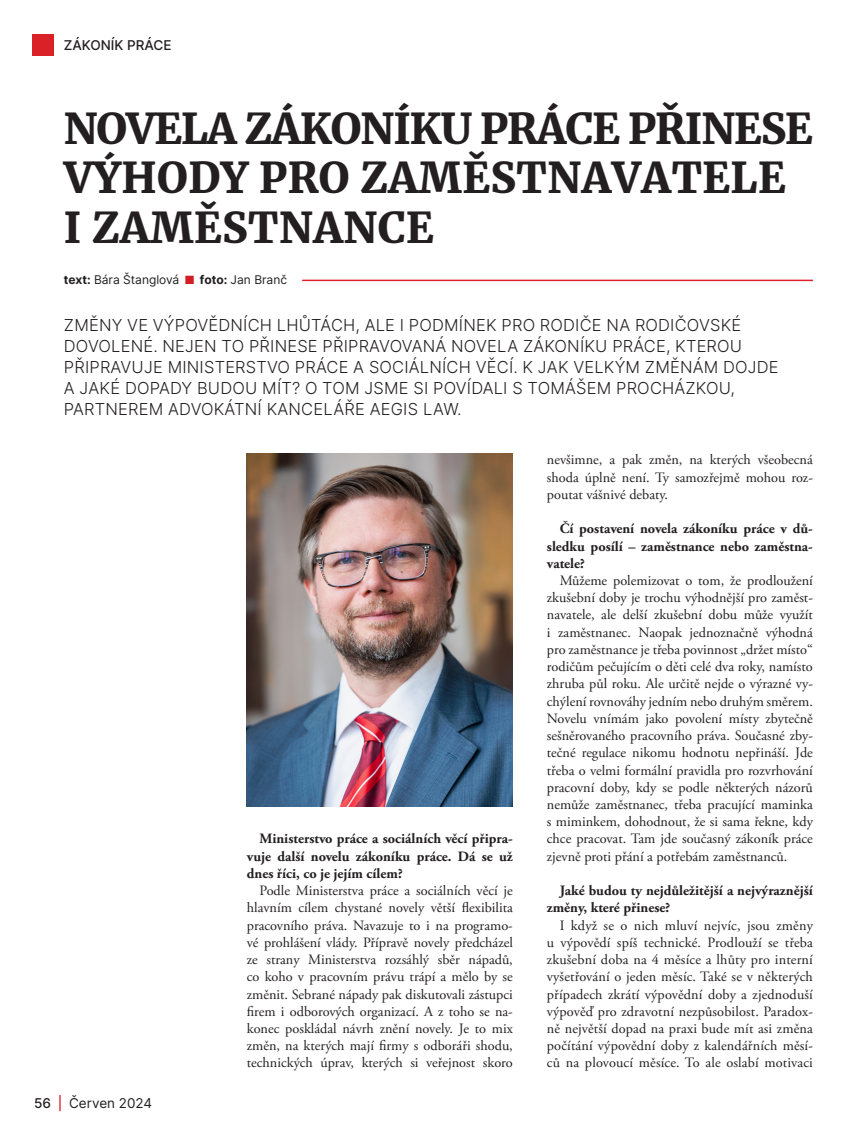
<style>
.page{position:relative;width:864px;height:1136px;background:#fff}
.page>*{position:absolute;margin:0;border:0;box-sizing:border-box;transform-origin:0 0}
.NADPIS{font:900 42px/49.5px "Merriweather";letter-spacing:-.025em;color:#231f20}
.NADPIS-2{font:900 42px "Merriweather";letter-spacing:.01em;color:#231f20}
.PEREX{font:300 16.5px/21px "Inter";letter-spacing:.01em;color:#231f20}
.TEXT_9_11{font:14.25px/17.2px "Adobe Garamond Pro";color:#231f20;text-align:justify}
.TEXT_9_11-2{font:700 14.25px/17.2px "Adobe Garamond Pro";color:#231f20;text-align:justify}
.t1{font:13.5px "Inter";color:#231f20}
.t2{font:500 13.5px "Inter";color:#231f20}
.t3{font:12px "Inter";color:#231f20}
.s1{font-weight:700}
.s2{color:#d01e25}
.s3{font-weight:500}
.s4{font-weight:500;color:#da2128}
</style>
<div class="page">
<div style="left:32px;top:34px;width:21px;height:21px;background:#da2128"></div>
<img style="left:247px;top:453px;width:265px;height:353px">
<hr style="left:302px;top:279px;width:510px;height:2px;background:#da2128">
<p class="t2" style="left:64px;top:35px;width:109px">ZÁKONÍK PRÁCE</p>
<p class="NADPIS" style="left:64px;top:103px;width:750px">NOVELA ZÁKONÍKU PRÁCE PŘINESE<br>VÝHODY PRO ZAMĚSTNAVATELE</p>
<p class="NADPIS-2" style="left:64px;top:198px;width:371px">I ZAMĚSTNANCE</p>
<p class="t3" style="left:64px;top:271px;width:225px"><span class="s1">text:</span> Bára Štanglová <span class="s2">■</span> <span class="s1">foto:</span> Jan Branč</p>
<p class="PEREX" style="left:64px;top:314px;width:716px">ZMĚNY VE VÝPOVĚDNÍCH LHŮTÁCH, ALE I PODMÍNEK PRO RODIČE NA RODIČOVSKÉ DOVOLENÉ. NEJEN TO PŘINESE PŘIPRAVOVANÁ NOVELA ZÁKONÍKU PRÁCE, KTEROU PŘIPRAVUJE MINISTERSTVO PRÁCE A SOCIÁLNÍCH VĚCÍ. K JAK VELKÝM ZMĚNÁM DOJDE A JAKÉ DOPADY BUDOU MÍT? O TOM JSME SI POVÍDALI S TOMÁŠEM PROCHÁZKOU, PARTNEREM ADVOKÁTNÍ KANCELÁŘE AEGIS LAW.</p>
<p class="t1" style="left:34px;top:1093px;width:120px"><span class="s3">56</span> <span class="s4">|</span> Červen 2024</p>
<p class="TEXT_9_11-2" style="left:247px;top:830px;width:267px;text-indent:13px">Ministerstvo práce a sociálních věcí připra&shy;vuje další novelu zákoníku práce. Dá se už dnes říci, co je jejím cílem?</p>
<p class="TEXT_9_11" style="left:247px;top:882px;width:267px;text-indent:13px">Podle Ministerstva práce a sociálních věcí je hlavním cílem chystané novely větší flexibilita pracovního práva. Navazuje to i na programo&shy;vé prohlášení vlády. Přípravě novely předcházel ze strany Ministerstva rozsáhlý sběr nápadů, co koho v pracovním právu trápí a mělo by se změnit. Sebrané nápady pak diskutovali zástupci firem i odborových organizací. A z toho se na&shy;konec poskládal návrh znění novely. Je to mix změn, na kterých mají firmy s odboráři shodu, technických úprav, kterých si veřejnost skoro</p>
<p class="TEXT_9_11" style="left:546px;top:451px;width:267px">nevšimne, a pak změn, na kterých všeobecná shoda úplně není. Ty samozřejmě mohou roz&shy;poutat vášnivé debaty.</p>
<p class="TEXT_9_11-2" style="left:546px;top:520px;width:267px;text-indent:13px">Čí postavení novela zákoníku práce v dů&shy;sledku posílí – zaměstnance nebo zaměstna&shy;vatele?</p>
<p class="TEXT_9_11" style="left:546px;top:572px;width:267px;text-indent:13px">Můžeme polemizovat o tom, že prodloužení zkušební doby je trochu výhodnější pro zaměst&shy;navatele, ale delší zkušební dobu může využít i zaměstnanec. Naopak jednoznačně výhodná pro zaměstnance je třeba povinnost „držet místo“ rodičům pečujícím o děti celé dva roky, namísto zhruba půl roku. Ale určitě nejde o výrazné vy&shy;chýlení rovnováhy jedním nebo druhým směrem.<br>Novelu vnímám jako povolení místy zbytečně sešněrovaného pracovního práva. Současné zby&shy;tečné regulace nikomu hodnotu nepřináší. Jde třeba o velmi formální pravidla pro rozvrhování pracovní doby, kdy se podle některých názorů nemůže zaměstnanec, třeba pracující maminka s miminkem, dohodnout, že si sama řekne, kdy chce pracovat. Tam jde současný zákoník práce zjevně proti přání a potřebám zaměstnanců.</p>
<p class="TEXT_9_11-2" style="left:546px;top:882px;width:267px;text-indent:13px">Jaké budou ty nejdůležitější a nejvýraznější změny, které přinese?</p>
<p class="TEXT_9_11" style="left:546px;top:916px;width:267px;text-indent:13px">I když se o nich mluví nejvíc, jsou změny u výpovědí spíš technické. Prodlouží se třeba zkušební doba na 4 měsíce a lhůty pro interní vyšetřování o jeden měsíc. Také se v některých případech zkrátí výpovědní doby a zjednoduší výpověď pro zdravotní nezpůsobilost. Paradox&shy;ně největší dopad na praxi bude mít asi změna počítání výpovědní doby z kalendářních měsí&shy;ců na plovoucí měsíce. To ale oslabí motivaci</p>
</div>
